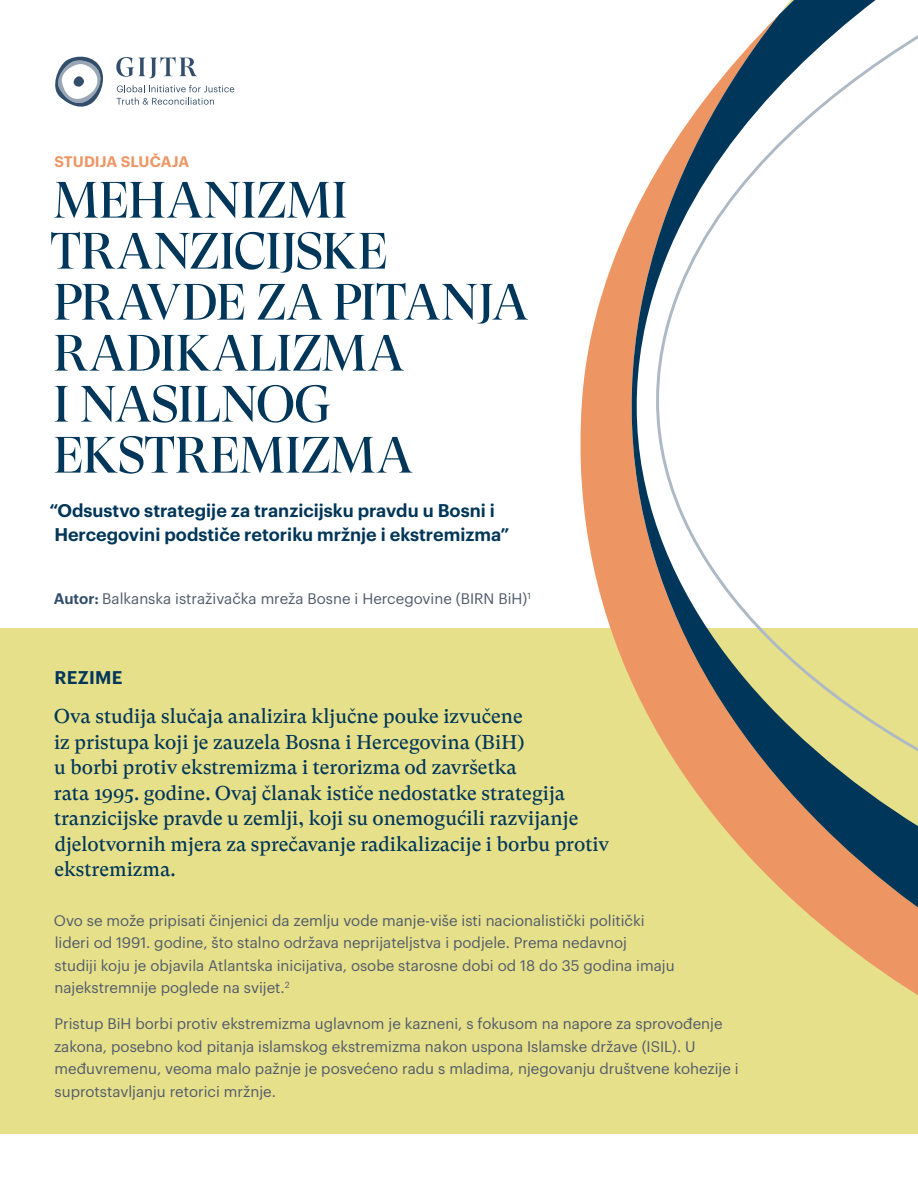
<style>
.page{position:relative;width:918px;height:1188px;background:#fff}
.page>*{position:absolute;margin:0;border:0;box-sizing:border-box;transform-origin:0 0}
.t1{font:51px/51px "GT Super Display";letter-spacing:-.01em;color:#003659}
.t2{font:19.5px/25.5px "GT Super Text";color:#003659}
.t3{font:600 18px/24px "Graphik";color:#003659}
.t4{font:15px/22.5px "Graphik";color:#505b6b}
.t5{font:600 15px "Graphik";letter-spacing:.005em;color:#ed9664}
.s1{font-weight:600;color:#324e6b}
</style>
<div class="page">
<div style="left:0;top:629px;width:918px;height:505px;background:#e7e08a"></div>
<svg style="left:117px;top:85px;width:117px;height:20px"></svg>
<svg style="left:116px;top:57px;width:81px;height:21px"></svg>
<svg style="left:55px;top:56px;width:48px;height:51px"></svg>
<svg style="left:560px;top:197px;width:358px;height:798px"></svg>
<svg style="left:642px;top:0;width:276px;height:854px"></svg>
<p class="t5" style="left:55px;top:150px;width:136px">STUDIJA SLUČAJA</p>
<h1 class="t1" style="left:50px;top:176px;width:480px">MEHANIZMI<br>TRANZICIJSKE<br>PRAVDE ZA PITANJA<br>RADIKALIZMA<br>I NASILNOG<br>EKSTREMIZMA</h1>
<p class="t3" style="left:49px;top:497px;width:462px">“Odsustvo strategije za tranzicijsku pravdu u Bosni i<br>Hercegovini podstiče retoriku mržnje i ekstremizma”</p>
<p class="t4" style="left:54px;top:586px;width:479px"><span class="s1">Autor:</span> Balkanska istraživačka mreža Bosne i Hercegovine (BIRN BiH)<sup>1</sup></p>
<p class="t3" style="left:54px;top:664px;width:70px">REZIME</p>
<p class="t2" style="left:54px;top:704px;width:557px">Ova studija slučaja analizira ključne pouke izvučene<br>iz pristupa koji je zauzela Bosna i Hercegovina (BiH)<br>u borbi protiv ekstremizma i terorizma od završetka<br>rata 1995. godine. Ovaj članak ističe nedostatke strategija tranzicijske pravde u zemlji, koji su onemogućili razvijanje djelotvornih mjera za sprečavanje radikalizacije i borbu protiv ekstremizma.</p>
<p class="t4" style="left:54px;top:908px;width:622px">Ovo se može pripisati činjenici da zemlju vode manje-više isti nacionalistički politički lideri od 1991. godine, što stalno održava neprijateljstva i podjele. Prema nedavnoj<br>studiji koju je objavila Atlantska inicijativa, osobe starosne dobi od 18 do 35 godina imaju najekstremnije poglede na svijet.<sup>2</sup></p>
<p class="t4" style="left:54px;top:1011px;width:686px">Pristup BiH borbi protiv ekstremizma uglavnom je kazneni, s fokusom na napore za sprovođenje zakona, posebno kod pitanja islamskog ekstremizma nakon uspona Islamske države (ISIL). U međuvremenu, veoma malo pažnje je posvećeno radu s mladima, njegovanju društvene kohezije i suprotstavljanju retorici mržnje.</p>
</div>
